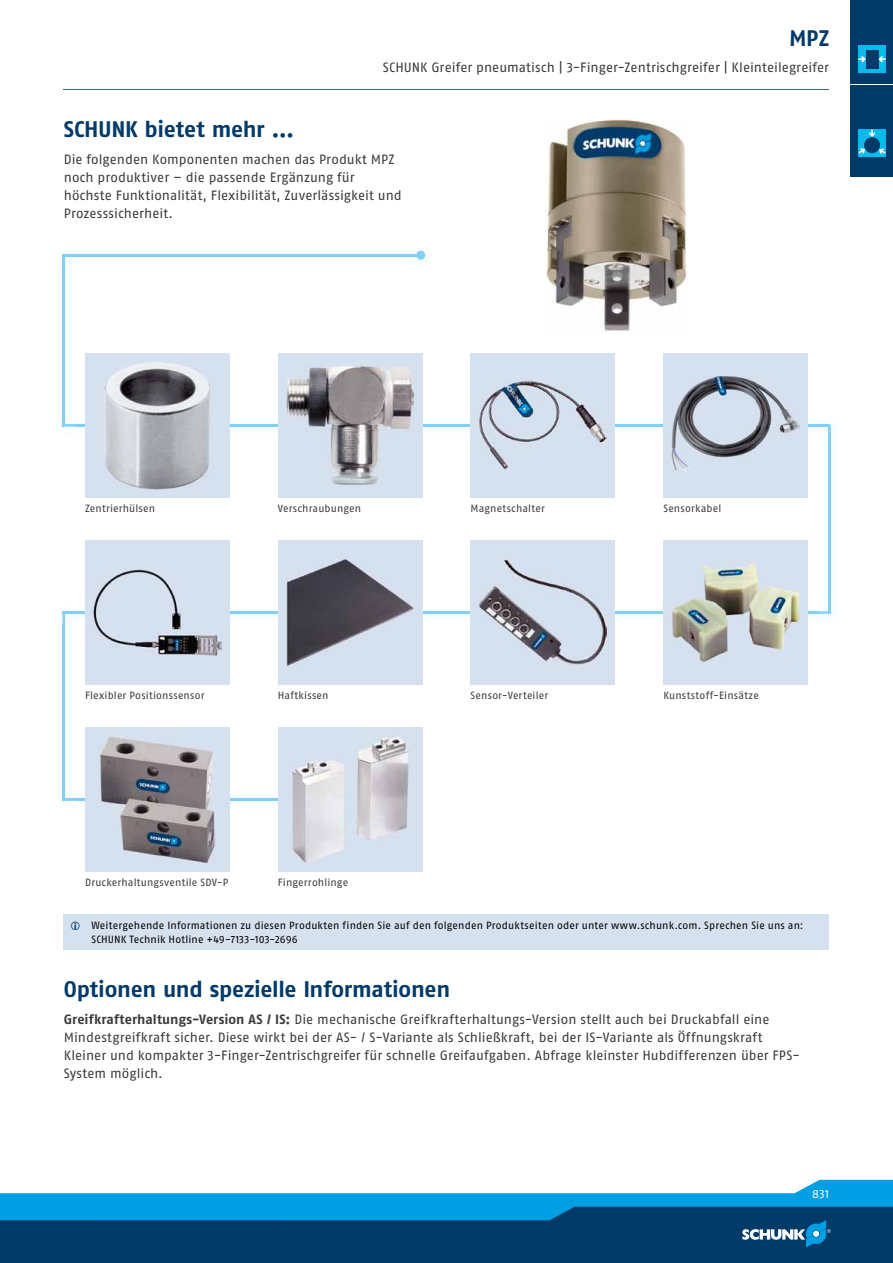
<style>
.page{position:relative;width:893px;height:1263px;background:#fff}
.page>*{position:absolute;margin:0;border:0;box-sizing:border-box;transform-origin:0 0}
.t1{font:700 22.5px "SCHUNK Fago Pro";letter-spacing:-.01em;color:#003a69}
.t2{font:13.5px/18px "SCHUNK Fago Pro";letter-spacing:.005em;color:#3b3b3a}
.t3{font:12px "SCHUNK Fago Pro";color:#fff}
.t4{font:10.5px "SCHUNK Fago Pro";letter-spacing:.015em;color:#3b3b3a}
.t5{font:10.5px/14.2px "SCHUNK Fago Pro";letter-spacing:.01em;color:#000}
.s1{font-weight:700}
</style>
<div class="page">
<div style="left:0;top:1202px;width:893px;height:61px;background:#003a69"></div>
<svg style="left:0;top:1180px;width:893px;height:67px"></svg>
<div style="left:850px;top:0;width:43px;height:177px;background:#003a69"></div>
<hr style="left:850px;top:84px;width:43px;height:1px;background:#fff">
<div style="left:858px;top:46px;width:28px;height:27px;background:#04bbee"></div>
<div style="left:866px;top:50px;width:12px;height:18px;background:#003a69"></div>
<svg style="left:878px;top:56px;width:8px;height:6px"></svg>
<svg style="left:858px;top:56px;width:8px;height:6px"></svg>
<div style="left:858px;top:130px;width:28px;height:27px;background:#04bbee"></div>
<div style="left:864px;top:137px;width:16px;height:16px;background:#003a69;border-radius:50%"></div>
<svg style="left:869px;top:130px;width:6px;height:7px"></svg>
<svg style="left:858px;top:148px;width:8px;height:6px"></svg>
<svg style="left:878px;top:148px;width:8px;height:7px"></svg>
<hr style="left:63px;top:798px;width:232px;height:2px;background:#82d0f5">
<img style="left:62px;top:624px;width:1px;height:165px">
<img style="left:58px;top:789px;width:17px;height:19px">
<svg style="left:65px;top:798px;width:10px;height:2px"></svg>
<hr style="left:63px;top:611px;width:2px;height:189px;background:#82d0f5">
<img style="left:76px;top:604px;width:742px;height:19px">
<svg style="left:62px;top:611px;width:14px;height:13px"></svg>
<hr style="left:63px;top:611px;width:767px;height:2px;background:#82d0f5">
<img style="left:830px;top:436px;width:1px;height:166px">
<svg style="left:818px;top:602px;width:14px;height:14px"></svg>
<hr style="left:828px;top:424px;width:2px;height:189px;background:#82d0f5">
<img style="left:76px;top:426px;width:742px;height:11px">
<img style="left:830px;top:424px;width:2px;height:12px">
<svg style="left:818px;top:426px;width:12px;height:5px"></svg>
<hr style="left:63px;top:424px;width:767px;height:2px;background:#82d0f5">
<img style="left:62px;top:270px;width:14px;height:157px">
<img style="left:62px;top:417px;width:13px;height:11px">
<svg style="left:65px;top:415px;width:11px;height:11px"></svg>
<hr style="left:63px;top:254px;width:2px;height:172px;background:#82d0f5">
<img style="left:76px;top:250px;width:352px;height:12px">
<svg style="left:62px;top:254px;width:14px;height:16px"></svg>
<hr style="left:63px;top:254px;width:359px;height:2px;background:#82d0f5">
<div style="left:416px;top:251px;width:9px;height:9px;background:#82d0f5;border-radius:50%"></div>
<hr style="left:64px;top:89px;width:765px;height:1px;background:#3e6791">
<img style="left:546px;top:119px;width:141px;height:213px">
<div style="left:85px;top:353px;width:145px;height:144px;background:#d6e1ef"></div>
<img style="left:104px;top:362px;width:107px;height:127px">
<div style="left:278px;top:353px;width:144px;height:144px;background:#d6e1ef"></div>
<img style="left:286px;top:366px;width:128px;height:119px">
<div style="left:471px;top:353px;width:144px;height:144px;background:#d6e1ef"></div>
<img style="left:479px;top:381px;width:128px;height:88px">
<div style="left:663px;top:353px;width:145px;height:144px;background:#d6e1ef"></div>
<img style="left:672px;top:376px;width:127px;height:97px">
<div style="left:663px;top:540px;width:145px;height:145px;background:#d6e1ef"></div>
<img style="left:672px;top:563px;width:127px;height:99px">
<div style="left:471px;top:540px;width:144px;height:145px;background:#d6e1ef"></div>
<img style="left:479px;top:560px;width:127px;height:104px">
<div style="left:278px;top:540px;width:144px;height:145px;background:#d6e1ef"></div>
<img style="left:286px;top:559px;width:128px;height:107px">
<div style="left:85px;top:540px;width:145px;height:145px;background:#d6e1ef"></div>
<img style="left:94px;top:569px;width:127px;height:86px">
<div style="left:85px;top:727px;width:145px;height:145px;background:#d6e1ef"></div>
<img style="left:99px;top:736px;width:116px;height:127px">
<div style="left:278px;top:727px;width:144px;height:145px;background:#d6e1ef"></div>
<img style="left:291px;top:737px;width:118px;height:126px">
<div style="left:64px;top:914px;width:765px;height:36px;background:#d6e1ef"></div>
<h1 class="t1" style="left:789px;top:24px;width:41px">MPZ</h1>
<p class="t2" style="left:383px;top:59px;width:448px">SCHUNK Greifer pneumatisch | 3-Finger-Zentrischgreifer | Kleinteilegreifer</p>
<h1 class="t1" style="left:64px;top:116px;width:232px">SCHUNK bietet mehr ...</h1>
<p class="t2" style="left:64px;top:150px;width:340px">Die folgenden Komponenten machen das Produkt MPZ noch produktiver – die passende Ergänzung für höchste Funktionalität, Flexibilität, Zuverlässigkeit und Prozesssicherheit.</p>
<p class="t4" style="left:85px;top:502px;width:72px">Zentrierhülsen</p>
<p class="t4" style="left:278px;top:502px;width:85px">Verschraubungen</p>
<p class="t4" style="left:471px;top:502px;width:76px">Magnetschalter</p>
<p class="t4" style="left:663px;top:502px;width:59px">Sensorkabel</p>
<p class="t4" style="left:85px;top:689px;width:121px">Flexibler Positionssensor</p>
<p class="t4" style="left:278px;top:689px;width:52px">Haftkissen</p>
<p class="t4" style="left:471px;top:689px;width:79px">Sensor-Verteiler</p>
<p class="t4" style="left:663px;top:689px;width:97px">Kunststoff-Einsätze</p>
<p class="t4" style="left:85px;top:876px;width:145px">Druckerhaltungsventile SDV-P</p>
<p class="t4" style="left:278px;top:876px;width:72px">Fingerrohlinge</p>
<p class="t5" style="left:91px;top:918px;width:714px">Weitergehende Informationen zu diesen Produkten finden Sie auf den folgenden Produktseiten oder unter www.schunk.com. Sprechen Sie uns an:<br>SCHUNK Technik Hotline +49-7133-103-2696</p>
<h1 class="t1" style="left:64px;top:976px;width:388px">Optionen und spezielle Informationen</h1>
<p class="t2" style="left:64px;top:1010px;width:738px"><span class="s1">Greifkrafterhaltungs-Version AS / IS:</span> Die mechanische Greifkrafterhaltungs-Version stellt auch bei Druckabfall eine Mindestgreifkraft sicher. Diese wirkt bei der AS- / S-Variante als Schließkraft, bei der IS-Variante als Öffnungskraft Kleiner und kompakter 3-Finger-Zentrischgreifer für schnelle Greifaufgaben. Abfrage kleinster Hubdifferenzen über FPS-System möglich.</p>
<p class="t3" style="left:812px;top:1186px;width:19px">831</p>
</div>
